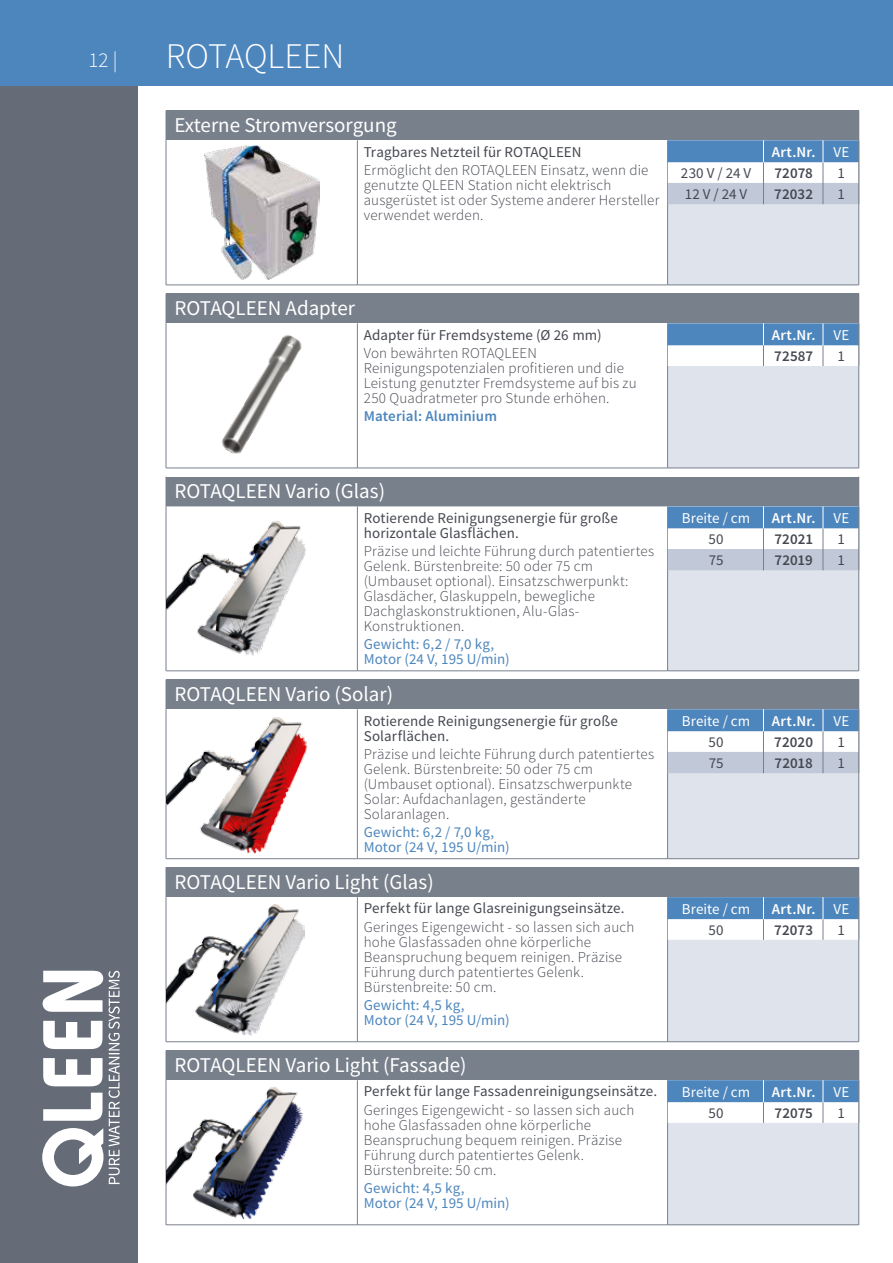
<style>
.page{position:relative;width:893px;height:1263px;background:#fff}
.page>*{position:absolute;margin:0;border:0;box-sizing:border-box;transform-origin:0 0}
.t1{font:300 36px "Source Sans Pro";color:#fff}
.t2{font:21px "Source Sans Pro";color:#fff}
.t3{font:300 21px "Source Sans Pro";color:#fff}
.t4{font:300 15px/15px "Source Sans Pro";letter-spacing:.01em;color:#454851}
.t5{font:15px/15px "Source Sans Pro";letter-spacing:.01em;color:#454851}
.t6{font:15px/15px "Source Sans Pro";letter-spacing:.005em;color:#4d86bd}
.t7{font:600 15px/21px "Source Sans Pro";letter-spacing:.015em;color:#fff}
.t8{font:600 15px "Source Sans Pro";color:#454851}
.t9{font:15px "Source Sans Pro";color:#fff}
.t10{font:600 15px "Source Sans Pro";letter-spacing:.01em;color:#4d86bd}
.s1{font-weight:400}
.s2{color:#454851}
</style>
<div class="page">
<div style="left:0;top:0;width:138px;height:1263px;background:#666c77"></div>
<div style="left:0;top:0;width:893px;height:86px;background:#4d86bd"></div>
<svg style="left:42px;top:971px;width:78px;height:215px"></svg>
<div style="left:166px;top:111px;width:693px;height:29px;background:#78808c"></div>
<svg style="left:167px;top:140px;width:500px;height:145px"></svg>
<div style="left:668px;top:140px;width:191px;height:145px;background:#dfe3ec"></div>
<hr style="left:166px;top:140px;width:1px;height:145px;background:#78808c">
<hr style="left:357px;top:140px;width:1px;height:145px;background:#78808c">
<hr style="left:667px;top:140px;width:1px;height:145px;background:#78808c">
<hr style="left:858px;top:140px;width:1px;height:145px;background:#78808c">
<hr style="left:166px;top:285px;width:191px;height:1px;background:#78808c">
<hr style="left:358px;top:285px;width:309px;height:1px;background:#78808c">
<hr style="left:668px;top:285px;width:191px;height:1px;background:#78808c">
<img style="left:204px;top:146px;width:115px;height:133px">
<svg style="left:668px;top:140px;width:191px;height:64px;background:#adc3da"></svg>
<div style="left:166px;top:294px;width:693px;height:29px;background:#78808c"></div>
<svg style="left:167px;top:324px;width:500px;height:144px"></svg>
<div style="left:668px;top:323px;width:191px;height:145px;background:#dfe3ec"></div>
<hr style="left:166px;top:323px;width:1px;height:145px;background:#78808c">
<hr style="left:357px;top:323px;width:1px;height:145px;background:#78808c">
<hr style="left:667px;top:323px;width:1px;height:145px;background:#78808c">
<hr style="left:858px;top:323px;width:1px;height:145px;background:#78808c">
<hr style="left:166px;top:468px;width:191px;height:1px;background:#78808c">
<hr style="left:358px;top:468px;width:309px;height:1px;background:#78808c">
<hr style="left:668px;top:468px;width:191px;height:1px;background:#78808c">
<img style="left:217px;top:331px;width:90px;height:129px">
<svg style="left:668px;top:323px;width:191px;height:43px;background:#a4c0dc"></svg>
<div style="left:166px;top:477px;width:693px;height:29px;background:#78808c"></div>
<svg style="left:167px;top:506px;width:500px;height:165px"></svg>
<div style="left:668px;top:506px;width:191px;height:165px;background:#dfe3ec"></div>
<hr style="left:166px;top:506px;width:1px;height:165px;background:#78808c">
<hr style="left:357px;top:506px;width:1px;height:165px;background:#78808c">
<hr style="left:667px;top:506px;width:1px;height:165px;background:#78808c">
<hr style="left:858px;top:506px;width:1px;height:165px;background:#78808c">
<hr style="left:166px;top:671px;width:191px;height:1px;background:#78808c">
<hr style="left:358px;top:671px;width:309px;height:1px;background:#78808c">
<hr style="left:668px;top:671px;width:191px;height:1px;background:#78808c">
<img style="left:166px;top:519px;width:142px;height:139px">
<svg style="left:668px;top:506px;width:191px;height:64px;background:#adc3da"></svg>
<div style="left:166px;top:679px;width:693px;height:30px;background:#78808c"></div>
<div style="left:668px;top:709px;width:191px;height:150px;background:#dfe3ec"></div>
<hr style="left:166px;top:709px;width:1px;height:150px;background:#78808c">
<hr style="left:357px;top:709px;width:1px;height:150px;background:#78808c">
<hr style="left:667px;top:709px;width:1px;height:150px;background:#78808c">
<hr style="left:858px;top:709px;width:1px;height:150px;background:#78808c">
<hr style="left:166px;top:858px;width:191px;height:1px;background:#78808c">
<hr style="left:358px;top:858px;width:309px;height:1px;background:#78808c">
<hr style="left:668px;top:858px;width:191px;height:1px;background:#78808c">
<img style="left:166px;top:716px;width:142px;height:138px">
<svg style="left:668px;top:709px;width:191px;height:64px;background:#adc3da"></svg>
<div style="left:166px;top:867px;width:693px;height:30px;background:#78808c"></div>
<div style="left:668px;top:897px;width:191px;height:145px;background:#dfe3ec"></div>
<hr style="left:166px;top:897px;width:1px;height:145px;background:#78808c">
<hr style="left:357px;top:897px;width:1px;height:145px;background:#78808c">
<hr style="left:667px;top:897px;width:1px;height:145px;background:#78808c">
<hr style="left:858px;top:897px;width:1px;height:145px;background:#78808c">
<hr style="left:166px;top:1041px;width:191px;height:1px;background:#78808c">
<hr style="left:358px;top:1041px;width:309px;height:1px;background:#78808c">
<hr style="left:668px;top:1041px;width:191px;height:1px;background:#78808c">
<img style="left:166px;top:905px;width:138px;height:131px">
<svg style="left:668px;top:897px;width:191px;height:43px;background:#a3c0dc"></svg>
<div style="left:166px;top:1050px;width:693px;height:30px;background:#78808c"></div>
<div style="left:668px;top:1080px;width:191px;height:145px;background:#dfe3ec"></div>
<hr style="left:166px;top:1080px;width:1px;height:145px;background:#78808c">
<hr style="left:357px;top:1080px;width:1px;height:145px;background:#78808c">
<hr style="left:667px;top:1080px;width:1px;height:145px;background:#78808c">
<hr style="left:858px;top:1080px;width:1px;height:145px;background:#78808c">
<hr style="left:166px;top:1224px;width:191px;height:1px;background:#78808c">
<hr style="left:358px;top:1224px;width:309px;height:1px;background:#78808c">
<hr style="left:668px;top:1224px;width:191px;height:1px;background:#78808c">
<img style="left:166px;top:1085px;width:137px;height:134px">
<svg style="left:668px;top:1080px;width:191px;height:43px;background:#a4c0dc"></svg>
<h2 class="t3" style="left:88px;top:47px;width:31px">12 |</h2>
<h1 class="t1" style="left:166px;top:34px;width:180px">ROTAQLEEN</h1>
<h2 class="t2" style="left:175px;top:112px;width:224px">Externe Stromversorgung</h2>
<p class="t5" style="left:364px;top:144px;width:219px">Tragbares Netzteil für ROTAQLEEN</p>
<p class="t4" style="left:364px;top:162px;width:297px">Ermöglicht den ROTAQLEEN Einsatz, wenn die genutzte QLEEN Station nicht elektrisch ausgerüstet ist oder Systeme anderer Hersteller verwendet werden.</p>
<p class="t7" style="left:772px;top:142px;width:79px">Art.Nr. <span class="s1">VE</span></p>
<p class="t5" style="left:681px;top:166px;width:72px">230 V / 24 V</p>
<p class="t8" style="left:774px;top:163px;width:40px">72078</p>
<p class="t5" style="left:838px;top:166px;width:9px">1</p>
<p class="t5" style="left:685px;top:187px;width:64px">12 V / 24 V</p>
<p class="t8" style="left:774px;top:185px;width:40px">72032</p>
<p class="t5" style="left:838px;top:187px;width:9px">1</p>
<h2 class="t2" style="left:175px;top:295px;width:182px">ROTAQLEEN Adapter</h2>
<p class="t5" style="left:364px;top:327px;width:239px">Adapter für Fremdsysteme (Ø 26 mm)</p>
<p class="t4" style="left:364px;top:346px;width:274px">Von bewährten ROTAQLEEN Reinigungspotenzialen profitieren und die Leistung genutzter Fremdsysteme auf bis zu 250 Quadratmeter pro Stunde erhöhen.</p>
<p class="t10" style="left:364px;top:407px;width:135px">Material: Aluminium</p>
<h2 class="t2" style="left:175px;top:478px;width:212px">ROTAQLEEN Vario (Glas)</h2>
<p class="t5" style="left:364px;top:510px;width:256px">Rotierende Reinigungsenergie für große horizontale Glasflächen.</p>
<p class="t4" style="left:364px;top:544px;width:292px">Präzise und leichte Führung durch patentiertes Gelenk. Bürstenbreite: 50 oder 75 cm (Umbauset optional). Einsatzschwerpunkt:<br>Glasdächer, Glaskuppeln, bewegliche Dachglaskonstruktionen, Alu-Glas-Konstruktionen.</p>
<p class="t6" style="left:364px;top:637px;width:147px">Gewicht: 6,2 / 7,0 kg,<br>Motor (24 V, 195 U/min)</p>
<h2 class="t2" style="left:175px;top:681px;width:220px">ROTAQLEEN Vario (Solar)</h2>
<p class="t5" style="left:364px;top:713px;width:256px">Rotierende Reinigungsenergie für große<br>Solarflächen.</p>
<p class="t4" style="left:364px;top:746px;width:292px">Präzise und leichte Führung durch patentiertes Gelenk. Bürstenbreite: 50 oder 75 cm (Umbauset optional). Einsatzschwerpunkte Solar: Aufdachanlagen, geständerte Solaranlagen.</p>
<p class="t6" style="left:364px;top:825px;width:147px">Gewicht: 6,2 / 7,0 kg,<br>Motor (24 V, 195 U/min)</p>
<h2 class="t2" style="left:175px;top:868px;width:261px">ROTAQLEEN Vario Light (Glas)</h2>
<p class="t5" style="left:364px;top:901px;width:262px">Perfekt für lange Glasreinigungseinsätze.</p>
<p class="t4" style="left:364px;top:919px;width:272px">Geringes Eigengewicht - so lassen sich auch hohe Glasfassaden ohne körperliche Beanspruchung bequem reinigen. Präzise Führung durch patentiertes Gelenk.<br>Bürstenbreite: 50 cm.</p>
<p class="t6" style="left:364px;top:998px;width:147px">Gewicht: 4,5 kg,<br>Motor (24 V, 195 U/min)</p>
<h2 class="t2" style="left:175px;top:1051px;width:293px">ROTAQLEEN Vario Light (Fassade)</h2>
<p class="t5" style="left:364px;top:1084px;width:295px">Perfekt für lange Fassadenreinigungseinsätze.</p>
<p class="t4" style="left:364px;top:1102px;width:272px">Geringes Eigengewicht - so lassen sich auch hohe Glasfassaden ohne körperliche Beanspruchung bequem reinigen. Präzise Führung durch patentiertes Gelenk.<br>Bürstenbreite: 50 cm.</p>
<p class="t6" style="left:364px;top:1181px;width:147px">Gewicht: 4,5 kg,<br>Motor (24 V, 195 U/min)</p>
<p class="t7" style="left:772px;top:325px;width:79px">Art.Nr. <span class="s1">VE<br></span><span class="s2">72587</span></p>
<p class="t5" style="left:838px;top:349px;width:9px">1</p>
<p class="t9" style="left:682px;top:509px;width:70px">Breite / cm</p>
<p class="t7" style="left:772px;top:508px;width:79px">Art.Nr. <span class="s1">VE</span></p>
<p class="t5" style="left:708px;top:532px;width:17px">50</p>
<p class="t8" style="left:774px;top:529px;width:40px">72021</p>
<p class="t5" style="left:838px;top:532px;width:9px">1</p>
<p class="t5" style="left:709px;top:553px;width:16px">75</p>
<p class="t8" style="left:774px;top:551px;width:40px">72019</p>
<p class="t5" style="left:838px;top:553px;width:9px">1</p>
<p class="t9" style="left:682px;top:712px;width:70px">Breite / cm</p>
<p class="t7" style="left:772px;top:710px;width:79px">Art.Nr. <span class="s1">VE</span></p>
<p class="t5" style="left:708px;top:734px;width:17px">50</p>
<p class="t8" style="left:774px;top:732px;width:40px">72020</p>
<p class="t5" style="left:838px;top:734px;width:9px">1</p>
<p class="t5" style="left:709px;top:756px;width:16px">75</p>
<p class="t8" style="left:774px;top:753px;width:40px">72018</p>
<p class="t5" style="left:838px;top:756px;width:9px">1</p>
<p class="t9" style="left:682px;top:899px;width:70px">Breite / cm</p>
<p class="t7" style="left:772px;top:898px;width:79px">Art.Nr. <span class="s1">VE</span></p>
<p class="t5" style="left:708px;top:922px;width:17px">50</p>
<p class="t8" style="left:774px;top:920px;width:40px">72073</p>
<p class="t5" style="left:838px;top:922px;width:9px">1</p>
<p class="t9" style="left:682px;top:1082px;width:70px">Breite / cm</p>
<p class="t7" style="left:772px;top:1081px;width:79px">Art.Nr. <span class="s1">VE</span></p>
<p class="t5" style="left:708px;top:1105px;width:17px">50</p>
<p class="t8" style="left:774px;top:1103px;width:40px">72075</p>
<p class="t5" style="left:838px;top:1105px;width:9px">1</p>
</div>
